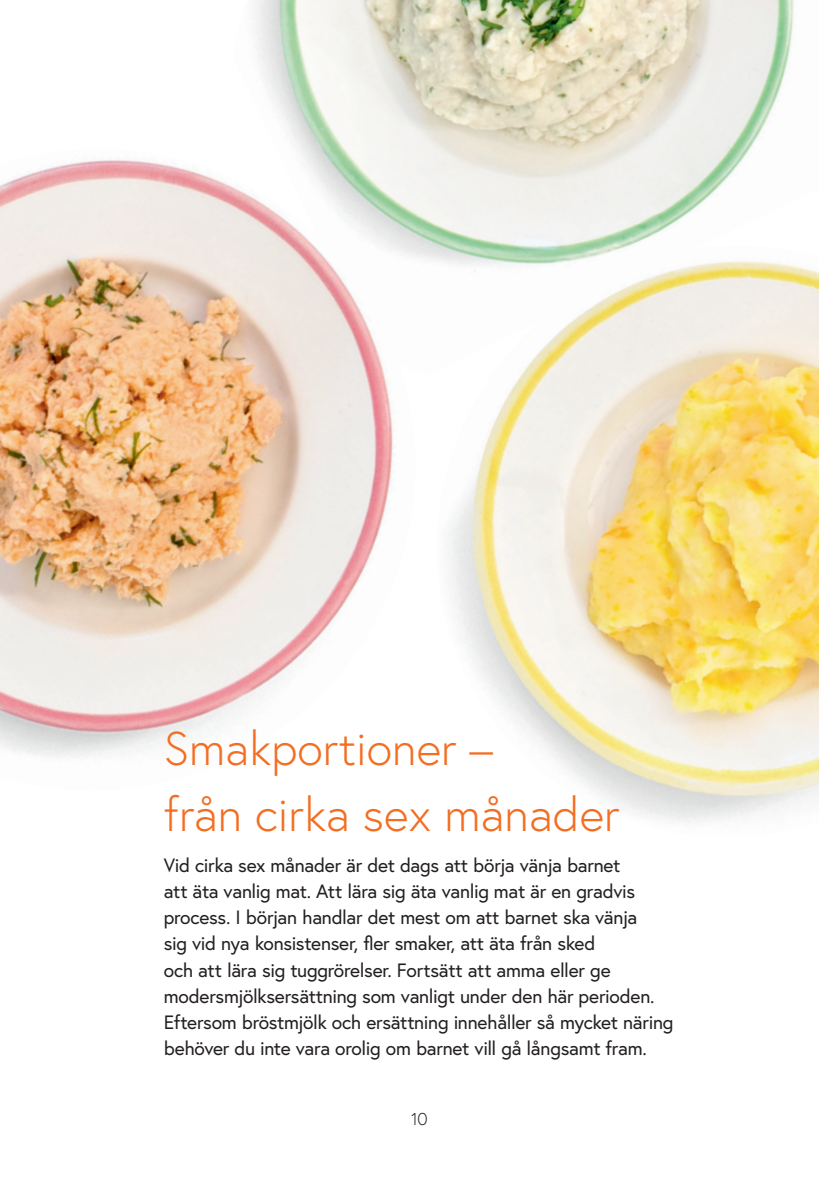
<style>
.page{position:relative;width:819px;height:1201px;background:#fff}
.page>*{position:absolute;margin:0;border:0;box-sizing:border-box;transform-origin:0 0}
.t1{font:300 47.25px "Europa";color:#f36e21}
.Ingress{font:19.25px/26.2px "Europa";letter-spacing:-.015em;color:#231f20}
.t2{font:300 17.15px "Europa";color:#231f20}
</style>
<div class="page">
<img style="left:253px;top:0;width:541px;height:246px">
<img style="left:0;top:149px;width:448px;height:609px">
<img style="left:406px;top:246px;width:413px;height:577px">
<h1 class="t1" style="left:164px;top:718px;width:331px">Smakportioner –</h1>
<h1 class="t1" style="left:164px;top:784px;width:457px">från cirka sex månader</h1>
<p class="Ingress" style="left:164px;top:851px;width:511px">Vid cirka sex månader är det dags att börja vänja barnet<br>att äta vanlig mat. Att lära sig äta vanlig mat är en gradvis process. I början handlar det mest om att barnet ska vänja<br>sig vid nya konsistenser, fler smaker, att äta från sked<br>och att lära sig tuggrörelser. Fortsätt att amma eller ge modersmjölksersättning som vanligt under den här perioden.<br>Eftersom bröstmjölk och ersättning innehåller så mycket näring behöver du inte vara orolig om barnet vill gå långsamt fram.</p>
<p class="t2" style="left:411px;top:1108px;width:18px">10</p>
</div>
